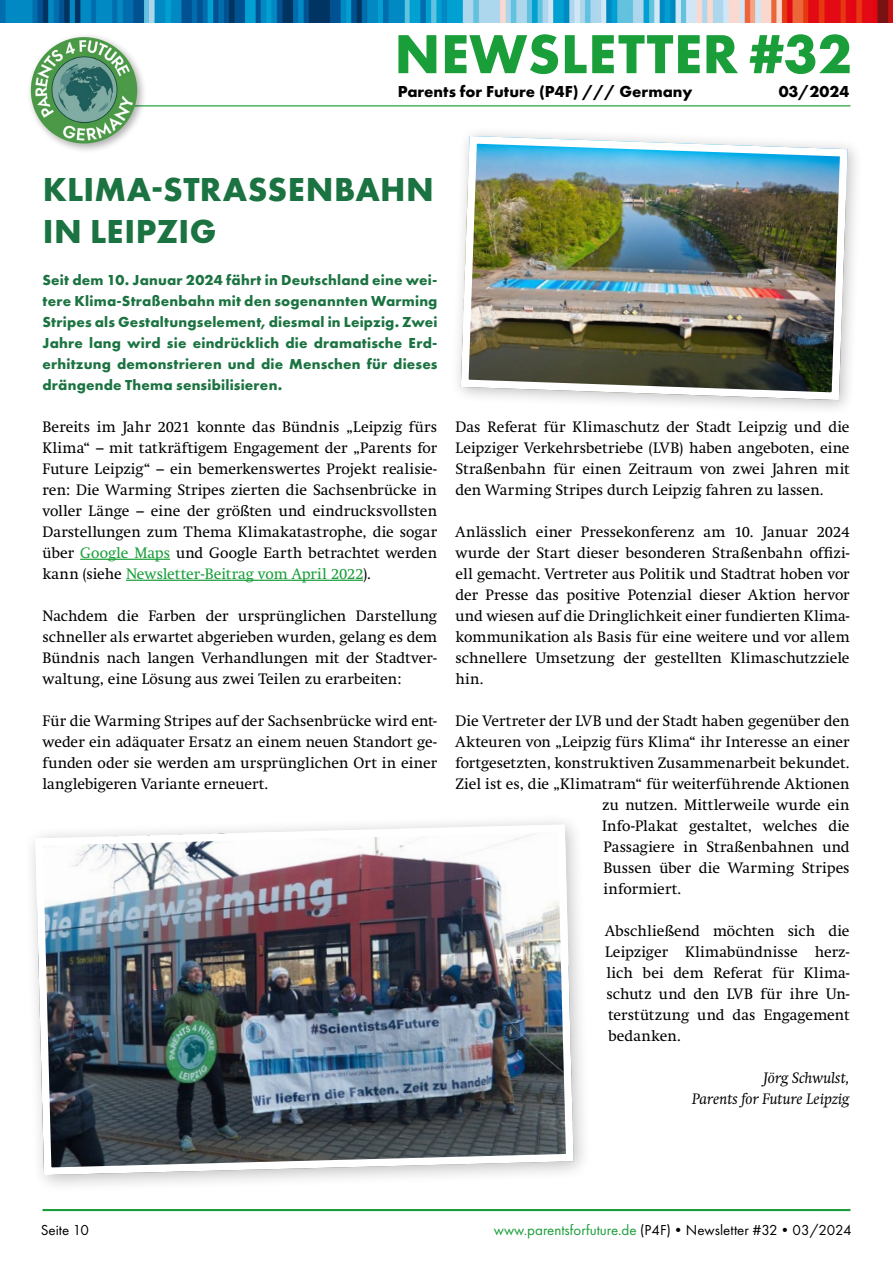
<style>
.page{position:relative;width:893px;height:1263px;background:#fff}
.page>*{position:absolute;margin:0;border:0;box-sizing:border-box;transform-origin:0 0}
.t1{font:700 57px "Futura PT";letter-spacing:.01em;color:#1a9e39}
.t2{font:700 34.5px/42px "Futura PT";letter-spacing:.01em;color:#1b7341}
.t3{font:700 16.5px "Futura PT";color:#000}
.t4{font:15px/21px "Swift";letter-spacing:.005em;color:#000;text-align:justify}
.t5{font:700 15px/21px "Futura PT";letter-spacing:.015em;color:#1b7341;text-align:justify}
.t6{font:15px "Futura PT";color:#000}
.t7{font:italic 15px/21px "Swift";color:#000;text-align:right}
.s1{color:#1a9e39}
</style>
<div class="page">
<hr style="left:80px;top:559px;width:90px;height:1px;background:#1a9e39">
<hr style="left:126px;top:580px;width:237px;height:1px;background:#1a9e39">
<div style="left:23px;top:812px;width:569px;height:382px;background:#000;opacity:.25"></div>
<img style="left:31px;top:821px;width:546px;height:358px">
<img style="left:458px;top:133px;width:393px;height:271px">
<img style="left:0;top:0;width:893px;height:22px">
<hr style="left:43px;top:105px;width:807px;height:1px;background:#1a9e39">
<hr style="left:43px;top:1209px;width:807px;height:2px;background:#1a9e39">
<div style="left:26px;top:33px;width:121px;height:121px;background:#000;opacity:.33"></div>
<img style="left:31px;top:37px;width:106px;height:107px;border-radius:53px">
<h1 class="t1" style="left:394px;top:17px;width:459px">NEWSLETTER #32</h1>
<p class="t3" style="left:398px;top:81px;width:296px">Parents for Future (P4F) /// Germany</p>
<p class="t3" style="left:779px;top:81px;width:72px">03/2024</p>
<h2 class="t2" style="left:43px;top:168px;width:393px">KLIMA-STRASSENBAHN<br>IN LEIPZIG</h2>
<p class="t5" style="left:43px;top:269px;width:396px">Seit dem 10. Januar 2024 fährt in Deutschland eine wei&shy;tere Klima-Straßenbahn mit den sogenannten Warming Stripes als Gestaltungselement, diesmal in Leipzig. Zwei Jahre lang wird sie eindrücklich die dramatische Erd&shy;erhitzung demonstrieren und die Menschen für dieses drängende Thema sensibilisieren.</p>
<p class="t4" style="left:43px;top:416px;width:396px">Bereits im Jahr 2021 konnte das Bündnis „Leipzig fürs Klima“ – mit tatkräftigem Engagement der „Parents for Future Leipzig“ – ein bemerkenswertes Projekt realisie&shy;ren: Die Warming Stripes zierten die Sachsenbrücke in voller Länge – eine der größten und eindrucksvollsten Darstellungen zum Thema Klimakatastrophe, die sogar über <span class="s1">Google Maps</span> und Google Earth betrachtet werden kann (siehe <span class="s1">Newsletter-Beitrag vom April 2022</span>).</p>
<p class="t4" style="left:43px;top:605px;width:396px">Nachdem die Farben der ursprünglichen Darstellung schneller als erwartet abgerieben wurden, gelang es dem Bündnis nach langen Verhandlungen mit der Stadtver&shy;waltung, eine Lösung aus zwei Teilen zu erarbeiten:</p>
<p class="t4" style="left:43px;top:710px;width:396px">Für die Warming Stripes auf der Sachsenbrücke wird ent&shy;weder ein adäquater Ersatz an einem neuen Standort ge&shy;funden oder sie werden am ursprünglichen Ort in einer langlebigeren Variante erneuert.</p>
<p class="t4" style="left:455px;top:416px;width:396px">Das Referat für Klimaschutz der Stadt Leipzig und die Leipziger Verkehrsbetriebe (LVB) haben angeboten, eine Straßenbahn für einen Zeitraum von zwei Jahren mit den Warming Stripes durch Leipzig fahren zu lassen.</p>
<p class="t4" style="left:455px;top:521px;width:396px">Anlässlich einer Pressekonferenz am 10. Januar 2024 wurde der Start dieser besonderen Straßenbahn offizi&shy;ell gemacht. Vertreter aus Politik und Stadtrat hoben vor der Presse das positive Potenzial dieser Aktion hervor und wiesen auf die Dringlichkeit einer fundierten Klima&shy;kommunikation als Basis für eine weitere und vor allem schnellere Umsetzung der gestellten Klimaschutzziele hin.</p>
<p class="t4" style="left:455px;top:710px;width:396px">Die Vertreter der LVB und der Stadt haben gegenüber den</p>
<p class="t4" style="left:455px;top:731px;width:396px">Akteuren von „Leipzig fürs Klima“ ihr Interesse an einer</p>
<p class="t4" style="left:455px;top:752px;width:396px">fortgesetzten, konstruktiven Zusammenarbeit bekundet.</p>
<p class="t4" style="left:455px;top:773px;width:396px">Ziel ist es, die „Klimatram“ für weiterführende Aktionen</p>
<p class="t4" style="left:602px;top:794px;width:249px">zu nutzen. Mittlerweile wurde ein</p>
<p class="t4" style="left:602px;top:815px;width:249px">Info-Plakat gestaltet, welches die</p>
<p class="t4" style="left:604px;top:836px;width:248px">Passagiere in Straßenbahnen und</p>
<p class="t4" style="left:604px;top:857px;width:247px">Bussen über die Warming Stripes</p>
<p class="t4" style="left:604px;top:878px;width:79px">informiert.</p>
<p class="t4" style="left:605px;top:920px;width:246px">Abschließend möchten sich die Leipziger Klimabündnisse herz&shy;lich bei dem Referat für Klima&shy;schutz und den LVB für ihre Un&shy;terstützung und das Engagement bedanken.</p>
<p class="t7" style="left:692px;top:1067px;width:159px">Jörg Schwulst,<br>Parents for Future Leipzig</p>
<p class="t6" style="left:41px;top:1221px;width:50px">Seite 10</p>
<p class="t6" style="left:494px;top:1221px;width:359px"><span class="s1">www.parentsforfuture.de</span> (P4F)•Newsletter #32•03/2024</p>
</div>
